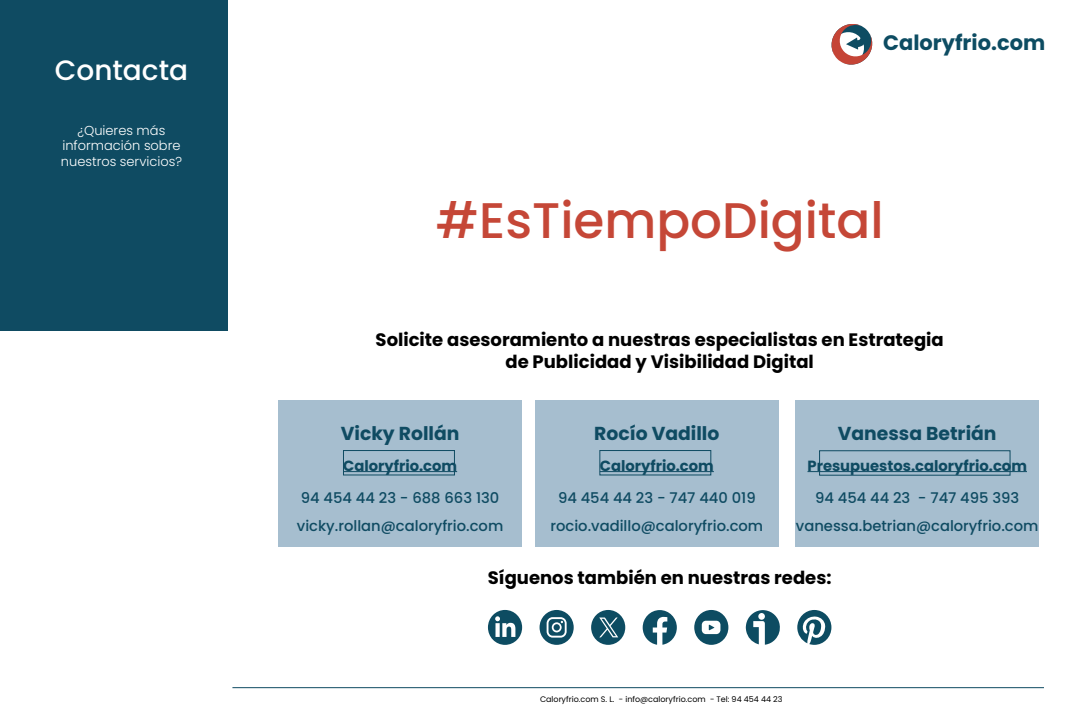
<style>
.page{position:relative;width:1080px;height:720px;background:#fff}
.page>*{position:absolute;margin:0;border:0;box-sizing:border-box;transform-origin:0 0}
.t1{font:500 50px "Poppins";color:#c54737}
.t2{font:500 28px "Poppins";color:#fff}
.t3{font:700 20.9px "Poppins";color:#0d4c62}
.t4{font:700 18.8px "Poppins";color:#0f4b62}
.t5{font:700 18px/21.6px "Poppins";color:#000;text-align:center}
.t6{font:500 14.7px "Poppins";color:#0f4b62}
.t7{font:700 14.7px "Poppins";color:#0f4b62}
.t8{font:300 13px/15.6px "Poppins";color:#fff;text-align:center}
.t9{font:8px "Poppins";color:#000}
</style>
<div class="page">
<hr style="left:232px;top:687px;width:812px;height:1px;background:#0f4b62">
<svg style="left:831px;top:24px;width:42px;height:41px"></svg>
<div style="left:0;top:0;width:227px;height:330px;background:#0f4b62"></div>
<div style="left:279px;top:400px;width:243px;height:147px;background:#a6becf"></div>
<div style="left:535px;top:400px;width:243px;height:147px;background:#a6becf"></div>
<div style="left:796px;top:400px;width:243px;height:147px;background:#a6becf"></div>
<svg style="left:540px;top:610px;width:34px;height:35px"></svg>
<svg style="left:643px;top:610px;width:34px;height:35px"></svg>
<svg style="left:797px;top:610px;width:34px;height:35px"></svg>
<svg style="left:694px;top:610px;width:34px;height:35px"></svg>
<svg style="left:488px;top:610px;width:34px;height:35px"></svg>
<svg style="left:746px;top:610px;width:34px;height:35px"></svg>
<svg style="left:591px;top:610px;width:34px;height:35px"></svg>
<hr style="left:343px;top:471px;width:114px;height:1px;background:#0f4b62">
<hr style="left:600px;top:471px;width:114px;height:1px;background:#0f4b62">
<hr style="left:808px;top:471px;width:219px;height:1px;background:#0f4b62">
<div style="left:343px;top:450px;width:112px;height:25px;border:1px solid #0f4b62"></div>
<div style="left:599px;top:450px;width:112px;height:25px;border:1px solid #0f4b62"></div>
<div style="left:819px;top:450px;width:192px;height:26px;border:1px solid #0f4b62"></div>
<h2 class="t2" style="left:55px;top:54px;width:135px">Contacta</h2>
<p class="t8" style="left:61px;top:122px;width:123px">¿Quieres más información sobre nuestros servicios?</p>
<h3 class="t3" style="left:883px;top:31px;width:164px">Caloryfrio.com</h3>
<h1 class="t1" style="left:436px;top:192px;width:449px">#EsTiempoDigital</h1>
<p class="t5" style="left:376px;top:329px;width:570px">Solicite asesoramiento a nuestras especialistas en Estrategia de Publicidad y Visibilidad Digital</p>
<p class="t4" style="left:341px;top:422px;width:120px">Vicky Rollán</p>
<p class="t4" style="left:594px;top:422px;width:127px">Rocío Vadillo</p>
<p class="t4" style="left:838px;top:422px;width:160px">Vanessa Betrián</p>
<p class="t7" style="left:343px;top:457px;width:116px">Caloryfrio.com</p>
<p class="t7" style="left:600px;top:457px;width:116px">Caloryfrio.com</p>
<p class="t7" style="left:808px;top:457px;width:221px">Presupuestos.caloryfrio.com</p>
<p class="t6" style="left:301px;top:489px;width:200px">94 454 44 23 - 688 663 130</p>
<p class="t6" style="left:558px;top:489px;width:199px">94 454 44 23 - 747 440 019</p>
<p class="t6" style="left:815px;top:489px;width:206px">94 454 44 23 - 747 495 393</p>
<p class="t6" style="left:297px;top:517px;width:208px">vicky.rollan@caloryfrio.com</p>
<p class="t6" style="left:550px;top:517px;width:214px">rocio.vadillo@caloryfrio.com</p>
<p class="t6" style="left:796px;top:517px;width:244px">vanessa.betrian@caloryfrio.com</p>
<p class="t5" style="left:488px;top:567px;width:345px">Síguenos también en nuestras redes:</p>
<p class="t9" style="left:540px;top:694px;width:244px">Caloryfrio.com S. L. - info@caloryfrio.com - Tel: 94 454 44 23</p>
</div>
